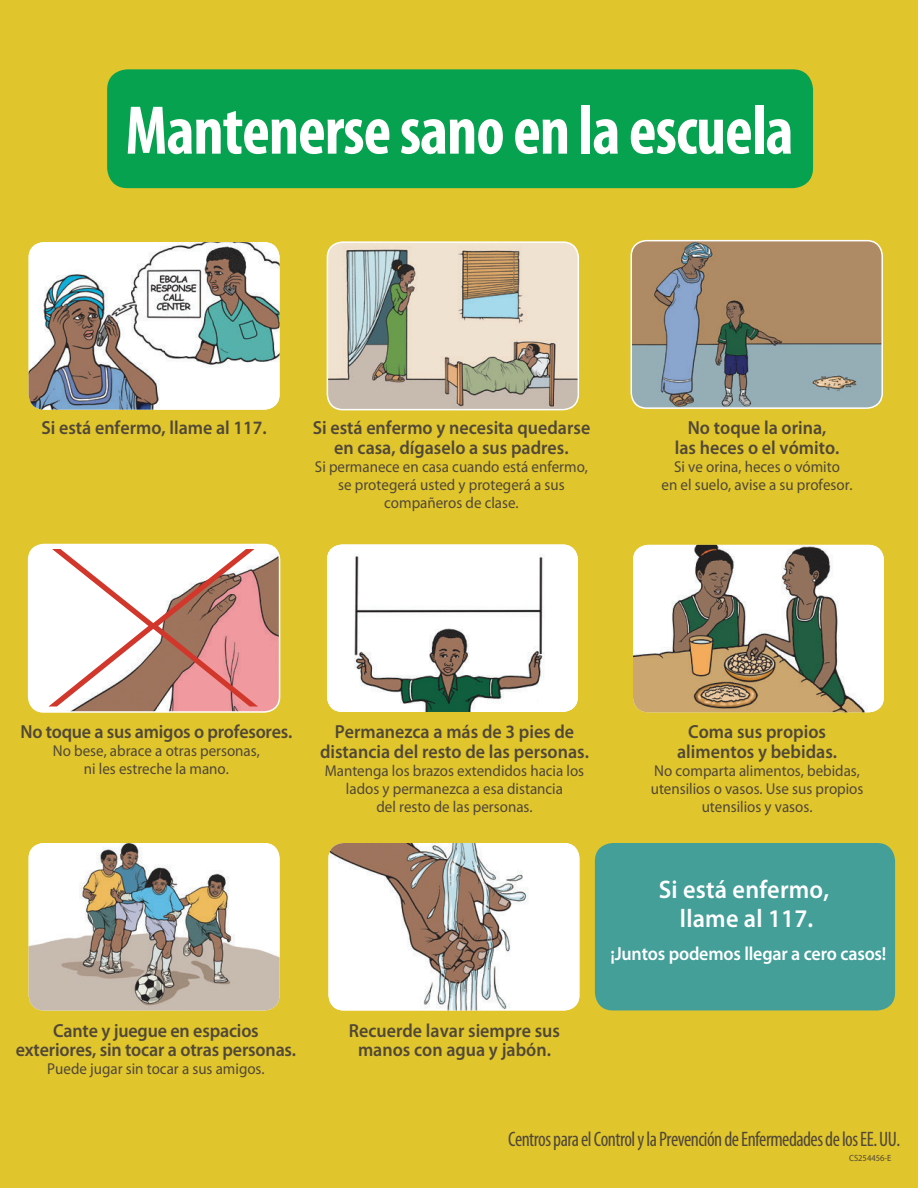
<style>
.page{position:relative;width:918px;height:1188px;background:#e0c52d}
.page>*{position:absolute;margin:0;border:0;box-sizing:border-box;transform-origin:0 0}
.t1{font:700 condensed 69.45px "Myriad Pro";letter-spacing:-.015em;color:#fff;scale:.95 1}
.t2{font:600 25.5px/29.1px "Myriad Pro";letter-spacing:.01em;color:#fff;text-align:center;scale:.95 1}
.t3{font:condensed 21px "Myriad Pro";letter-spacing:-.025em;color:#514837;scale:.95 1}
.t4{font:600 18.9px/19.5px "Myriad Pro";color:#514837;text-align:center;scale:.95 1}
.t5{font:600 18.9px "Myriad Pro";letter-spacing:-.01em;color:#fff;scale:.95 1}
.t6{font:15.75px/18px "Myriad Pro";color:#514837;text-align:center;scale:.95 1}
.t7{font:9px "Myriad Pro";color:#514837;scale:.95 1}
</style>
<div class="page">
<div style="left:107px;top:69px;width:706px;height:119px;background:#06a250;border-radius:20px"></div>
<img style="left:29px;top:242px;width:251px;height:168px">
<img style="left:327px;top:242px;width:251px;height:168px">
<div style="left:327px;top:241px;width:252px;height:169px;border:2px solid #fff;border-radius:15px"></div>
<img style="left:631px;top:241px;width:251px;height:167px">
<div style="left:631px;top:240px;width:252px;height:169px;border:2px solid #fff;border-radius:15px"></div>
<img style="left:29px;top:544px;width:251px;height:168px">
<div style="left:28px;top:544px;width:252px;height:169px;border:2px solid #fff;border-radius:15px"></div>
<img style="left:327px;top:544px;width:251px;height:168px">
<img style="left:633px;top:545px;width:251px;height:167px">
<img style="left:29px;top:843px;width:251px;height:167px">
<img style="left:328px;top:843px;width:251px;height:167px">
<div style="left:595px;top:843px;width:300px;height:167px;background:#439f98;border-radius:18px"></div>
<svg style="left:49px;top:549px;width:209px;height:157px;background:#e1bcb8"></svg>
<h1 class="t1" style="left:126px;top:92px;width:705px">Mantenerse sano en la escuela</h1>
<p class="t4" style="left:41px;top:419px;width:239px">Si está enfermo, llame al 117.</p>
<p class="t4" style="left:675px;top:419px;width:175px">No toque la orina,<br>las heces o el vómito.</p>
<p class="t6" style="left:662px;top:458px;width:203px">Si ve orina, heces o vómito<br>en el suelo, avise a su profesor.</p>
<p class="t4" style="left:313px;top:419px;width:294px">Si está enfermo y necesita quedarse en casa, dígaselo a sus padres.</p>
<p class="t6" style="left:315px;top:458px;width:289px">Si permanece en casa cuando está enfermo, se protegerá usted y protegerá a sus compañeros de clase.</p>
<p class="t4" style="left:20px;top:722px;width:288px">No toque a sus amigos o profesores.</p>
<p class="t6" style="left:53px;top:742px;width:219px">No bese, abrace a otras personas, ni les estreche la mano.</p>
<p class="t4" style="left:320px;top:722px;width:285px">Permanezca a más de 3 pies de distancia del resto de las personas.</p>
<p class="t6" style="left:325px;top:762px;width:275px">Mantenga los brazos extendidos hacia los lados y permanezca a esa distancia<br>del resto de las personas.</p>
<p class="t4" style="left:677px;top:722px;width:170px">Coma sus propios alimentos y bebidas.</p>
<p class="t6" style="left:651px;top:762px;width:225px">No comparta alimentos, bebidas, utensilios o vasos. Use sus propios utensilios y vasos.</p>
<p class="t4" style="left:16px;top:1021px;width:297px">Cante y juegue en espacios exteriores, sin tocar a otras personas.</p>
<p class="t6" style="left:47px;top:1060px;width:230px">Puede jugar sin tocar a sus amigos.</p>
<p class="t4" style="left:349px;top:1021px;width:224px">Recuerde lavar siempre sus manos con agua y jabón.</p>
<h2 class="t2" style="left:659px;top:875px;width:181px">Si está enfermo, llame al 117.</h2>
<p class="t5" style="left:610px;top:943px;width:292px">¡Juntos podemos llegar a cero casos!</p>
<h3 class="t3" style="left:508px;top:1128px;width:414px">Centros para el Control y la Prevención de Enfermedades de los EE. UU.</h3>
<p class="t7" style="left:849px;top:1154px;width:46px">CS254456-E</p>
</div>
